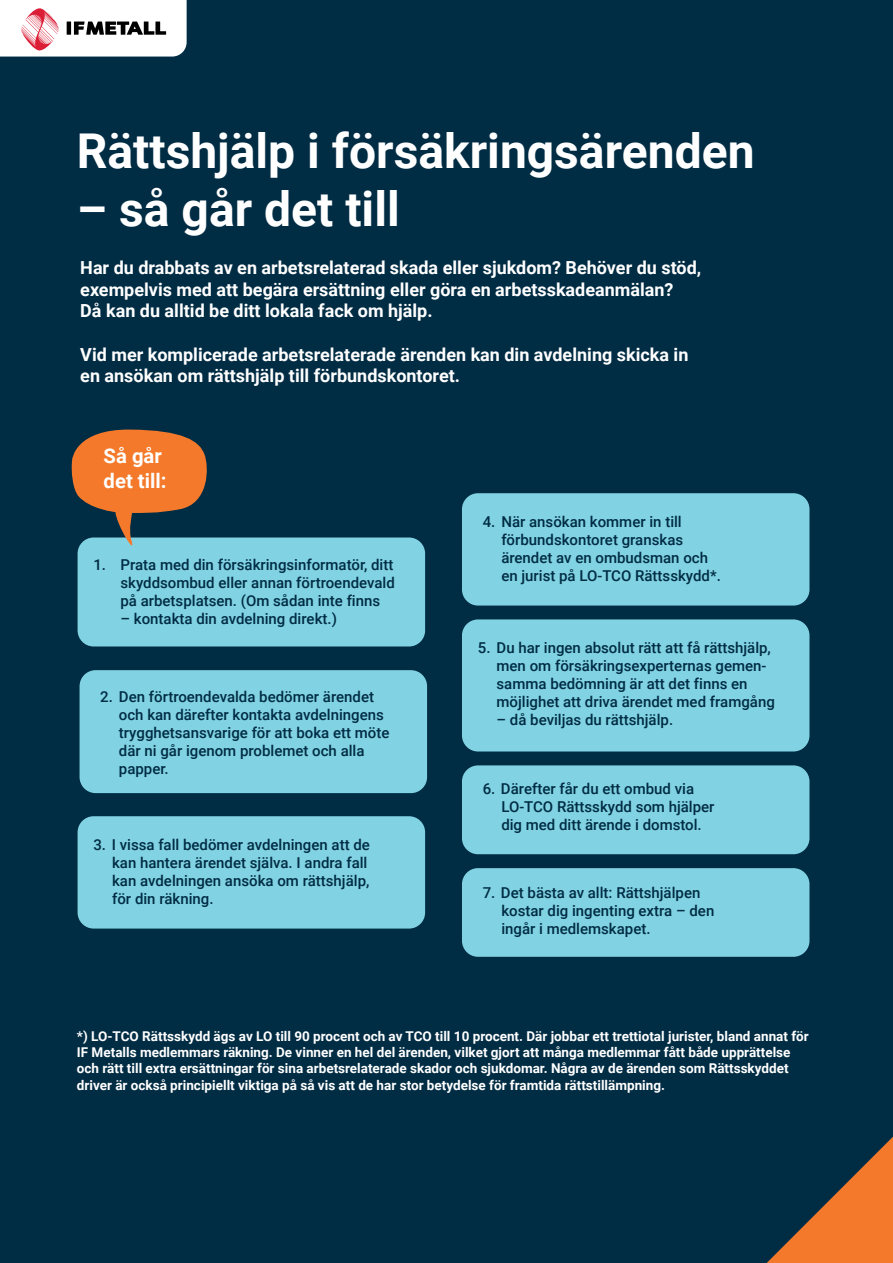
<style>
.page{position:relative;width:893px;height:1263px;background:#002c44}
.page>*{position:absolute;margin:0;border:0;box-sizing:border-box;transform-origin:0 0}
.t1{font:700 48px "Roboto";color:#fff}
.t2{font:700 20.25px/24.3px "Roboto";color:#fff}
.t3{font:700 18px/21.6px "Roboto";color:#fff}
.t4{font:500 15px/18px "Roboto";color:#002c44}
.t5{font:700 13.5px/16.2px "Roboto";color:#fff}
</style>
<div class="page">
<svg style="left:0;top:0;width:187px;height:57px;background:#e6dee0"></svg>
<div style="left:78px;top:537px;width:347px;height:109px;background:#81d2e2;border-radius:16px"></div>
<div style="left:80px;top:670px;width:347px;height:123px;background:#81d2e2;border-radius:16px"></div>
<div style="left:462px;top:493px;width:347px;height:112px;background:#81d2e2;border-radius:16px"></div>
<div style="left:462px;top:765px;width:347px;height:89px;background:#81d2e2;border-radius:16px"></div>
<div style="left:462px;top:868px;width:347px;height:89px;background:#81d2e2;border-radius:16px"></div>
<div style="left:78px;top:816px;width:347px;height:112px;background:#81d2e2;border-radius:16px"></div>
<div style="left:462px;top:619px;width:347px;height:132px;background:#81d2e2;border-radius:16px"></div>
<svg style="left:71px;top:429px;width:138px;height:130px"></svg>
<svg style="left:767px;top:1137px;width:126px;height:126px"></svg>
<h1 class="t1" style="left:77px;top:117px;width:679px">Rättshjälp i försäkringsärenden</h1>
<h1 class="t1" style="left:77px;top:175px;width:324px">– så går det till</h1>
<p class="t3" style="left:80px;top:256px;width:622px">Har du drabbats av en arbetsrelaterad skada eller sjukdom? Behöver du stöd, exempelvis med att begära ersättning eller göra en arbetsskadeanmälan?<br>Då kan du alltid be ditt lokala fack om hjälp.</p>
<p class="t3" style="left:80px;top:343px;width:610px">Vid mer komplicerade arbetsrelaterade ärenden kan din avdelning skicka in en ansökan om rättshjälp till förbundskontoret.</p>
<h2 class="t2" style="left:104px;top:443px;width:64px">Så går det till:</h2>
<p class="t4" style="left:120px;top:555px;width:276px;text-align:justify;text-indent:-27px">1. Prata med din försäkringsinformatör, ditt skyddsombud eller annan förtroendevald på arbetsplatsen. (Om sådan inte finns</p>
<p class="t4" style="left:120px;top:609px;width:218px">– kontakta din avdelning direkt.)</p>
<p class="t4" style="left:119px;top:687px;width:272px;text-indent:-19px">2. Den förtroendevalda bedömer ärendet och kan därefter kontakta avdelningens trygghetsansvarige för att boka ett möte där ni går igenom problemet och alla papper.</p>
<p class="t4" style="left:112px;top:835px;width:259px;text-indent:-19px">3. I vissa fall bedömer avdelningen att de kan hantera ärendet själva. I andra fall kan avdelningen ansöka om rättshjälp, för din räkning.</p>
<p class="t4" style="left:501px;top:512px;width:221px;text-indent:-19px">4. När ansökan kommer in till förbundskontoret granskas ärendet av en ombudsman och en jurist på LO-TCO Rättsskydd*.</p>
<p class="t4" style="left:496px;top:638px;width:280px;text-indent:-19px">5. Du har ingen absolut rätt att få rättshjälp, men om försäkringsexperternas gemen&shy;samma bedömning är att det finns en möjlighet att driva ärendet med framgång</p>
<p class="t4" style="left:496px;top:710px;width:178px">– då beviljas du rättshjälp.</p>
<p class="t4" style="left:501px;top:779px;width:215px;text-indent:-19px">6. Därefter får du ett ombud via<br>LO-TCO Rättsskydd som hjälper dig med ditt ärende i domstol.</p>
<p class="t4" style="left:501px;top:883px;width:214px;text-indent:-19px">7. Det bästa av allt: Rättshjälpen kostar dig ingenting extra – den ingår i medlemskapet.</p>
<p class="t5" style="left:77px;top:1027px;width:733px">*) LO-TCO Rättsskydd ägs av LO till 90 procent och av TCO till 10 procent. Där jobbar ett trettiotal jurister, bland annat för IF Metalls medlemmars räkning. De vinner en hel del ärenden, vilket gjort att många medlemmar fått både upprättelse och rätt till extra ersättningar för sina arbetsrelaterade skador och sjukdomar. Några av de ärenden som Rättsskyddet driver är också principiellt viktiga på så vis att de har stor betydelse för framtida rättstillämpning.</p>
</div>
